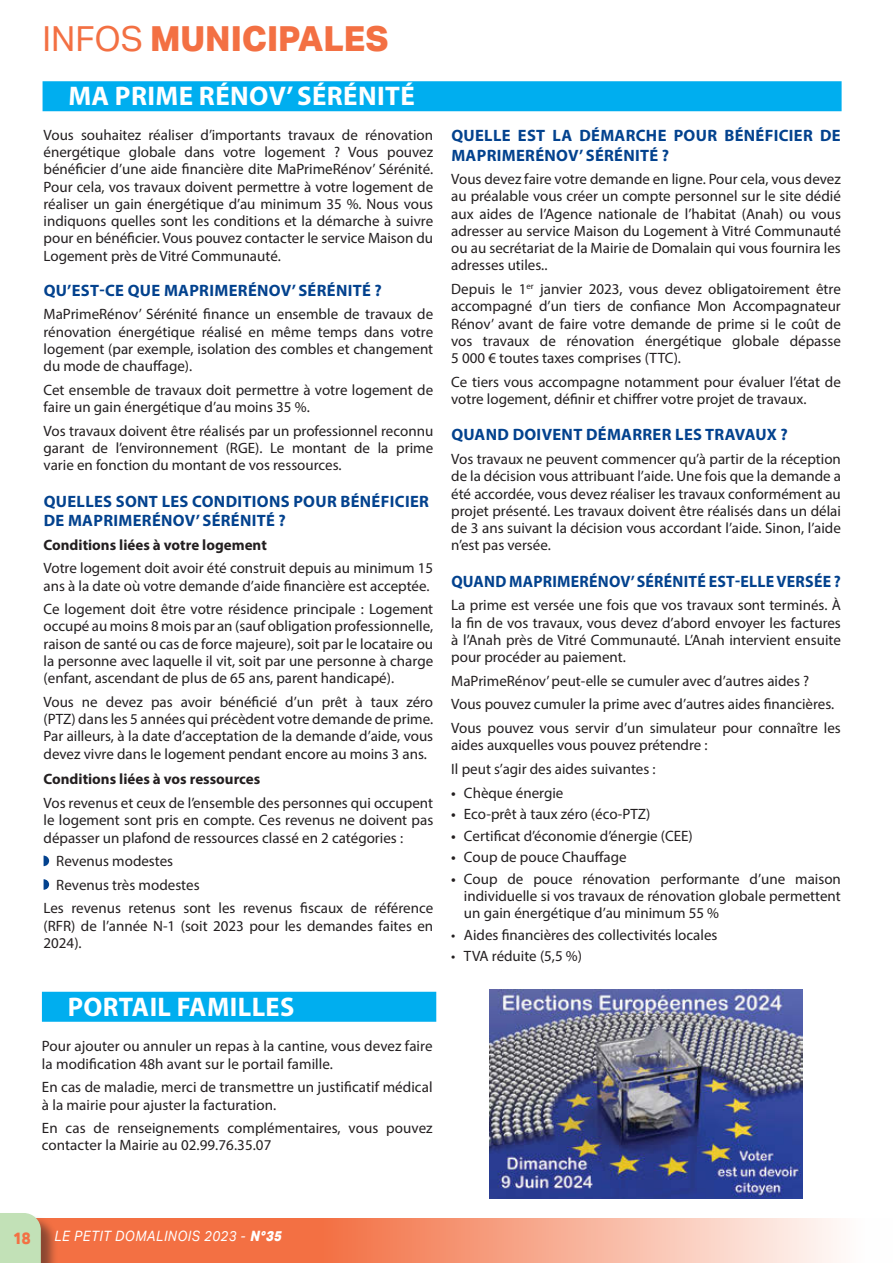
<style>
.page{position:relative;width:893px;height:1263px;background:#fff}
.page>*{position:absolute;margin:0;border:0;box-sizing:border-box;transform-origin:0 0}
.t1{font:800 34.5px "Aktiv Grotesk";color:#f37043}
.Titres_1_ligne{font:700 27px "Myriad Pro";letter-spacing:.015em;color:#fff}
.Texte_courant{font:700 16.5px/19.5px "Myriad Pro";letter-spacing:.02em;color:#03428e}
.Texte_courant-2{font:700 16.5px "Myriad Pro";letter-spacing:.02em;color:#03428e;scale:.96 1}
.t2{font:800 16.5px "Aktiv Grotesk";color:#f37043;scale:.9 1}
.Texte_courant-3{font:15px/17.2px "Myriad Pro";color:#231f20;text-align:justify}
.Texte_courant-4{font:700 15px "Myriad Pro";color:#231f20}
.t3{font:italic 14.25px "Aktiv Grotesk";letter-spacing:.05em;color:#fff;scale:.9 1}
.s1{font-weight:400}
.s2{font-weight:600}
.s3{font-weight:800}
</style>
<div class="page">
<svg style="left:58px;top:1218px;width:781px;height:45px;background:#f69c7d"></svg>
<div style="left:0;top:1214px;width:58px;height:49px;background:#231f20;opacity:.5"></div>
<div style="left:0;top:1213px;width:41px;height:50px;background:#c2e1b7"></div>
<div style="left:43px;top:81px;width:799px;height:30px;background:#00aeef"></div>
<svg style="left:44px;top:855px;width:5px;height:11px"></svg>
<svg style="left:44px;top:879px;width:5px;height:11px"></svg>
<div style="left:42px;top:992px;width:394px;height:30px;background:#00aeef"></div>
<img style="left:489px;top:989px;width:314px;height:209px">
<h1 class="t1" style="left:43px;top:19px;width:347px"><span class="s1">INFOS</span> MUNICIPALES</h1>
<p class="Titres_1_ligne" style="left:68px;top:79px;width:348px">MA PRIME RÉNOV’ SÉRÉNITÉ</p>
<p class="Texte_courant-3" style="left:44px;top:126px;width:391px">Vous souhaitez réaliser d’importants travaux de rénovation énergétique globale dans votre logement ? Vous pouvez bénéficier d’une aide financière dite MaPrimeRénov’ Sérénité.<br>Pour cela, vos travaux doivent permettre à votre logement de réaliser un gain énergétique d’au minimum 35 %. Nous vous indiquons quelles sont les conditions et la démarche à suivre pour en bénéficier. Vous pouvez contacter le service Maison du Logement près de Vitré Communauté.</p>
<p class="Texte_courant" style="left:44px;top:280px;width:340px">QU’EST-CE QUE MAPRIMERÉNOV’ SÉRÉNITÉ ?</p>
<p class="Texte_courant-3" style="left:44px;top:305px;width:391px">MaPrimeRénov’ Sérénité finance un ensemble de travaux de rénovation énergétique réalisé en même temps dans votre logement (par exemple, isolation des combles et changement du mode de chauffage).</p>
<p class="Texte_courant-3" style="left:44px;top:381px;width:391px">Cet ensemble de travaux doit permettre à votre logement de faire un gain énergétique d’au moins 35 %.</p>
<p class="Texte_courant-3" style="left:44px;top:422px;width:391px">Vos travaux doivent être réalisés par un professionnel reconnu garant de l’environnement (RGE). Le montant de la prime varie en fonction du montant de vos ressources.</p>
<p class="Texte_courant" style="left:44px;top:491px;width:387px">QUELLES SONT LES CONDITIONS POUR BÉNÉFICIER<br>DE MAPRIMERÉNOV’ SÉRÉNITÉ ?</p>
<p class="Texte_courant-4" style="left:44px;top:535px;width:225px">Conditions liées à votre logement</p>
<p class="Texte_courant-3" style="left:44px;top:559px;width:391px">Votre logement doit avoir été construit depuis au minimum 15 ans à la date où votre demande d’aide financière est acceptée.</p>
<p class="Texte_courant-3" style="left:44px;top:600px;width:391px">Ce logement doit être votre résidence principale : Logement occupé au moins 8 mois par an (sauf obligation professionnelle, raison de santé ou cas de force majeure), soit par le locataire ou la personne avec laquelle il vit, soit par une personne à charge (enfant, ascendant de plus de 65 ans, parent handicapé).</p>
<p class="Texte_courant-3" style="left:44px;top:693px;width:391px">Vous ne devez pas avoir bénéficié d’un prêt à taux zéro (PTZ) dans les 5 années qui précèdent votre demande de prime.<br>Par ailleurs, à la date d’acceptation de la demande d’aide, vous devez vivre dans le logement pendant encore au moins 3 ans.</p>
<p class="Texte_courant-4" style="left:44px;top:769px;width:218px">Conditions liées à vos ressources</p>
<p class="Texte_courant-3" style="left:44px;top:794px;width:391px">Vos revenus et ceux de l’ensemble des personnes qui occupent le logement sont pris en compte. Ces revenus ne doivent pas dépasser un plafond de ressources classé en 2 catégories :</p>
<p class="Texte_courant-3" style="left:56px;top:852px;width:118px">Revenus modestes</p>
<p class="Texte_courant-3" style="left:56px;top:876px;width:145px">Revenus très modestes</p>
<p class="Texte_courant-3" style="left:44px;top:899px;width:391px">Les revenus retenus sont les revenus fiscaux de référence (RFR) de l’année N-1 (soit 2023 pour les demandes faites en 2024).</p>
<p class="Titres_1_ligne" style="left:68px;top:989px;width:228px">PORTAIL FAMILLES</p>
<p class="Texte_courant-3" style="left:42px;top:1037px;width:392px">Pour ajouter ou annuler un repas à la cantine, vous devez faire la modification 48h avant sur le portail famille.</p>
<p class="Texte_courant-3" style="left:42px;top:1078px;width:392px">En cas de maladie, merci de transmettre un justificatif médical à la mairie pour ajuster la facturation.</p>
<p class="Texte_courant-3" style="left:42px;top:1119px;width:392px">En cas de renseignements complémentaires, vous pouvez contacter la Mairie au 02.99.76.35.07</p>
<p class="Texte_courant" style="left:451px;top:125px;width:391px">QUELLE EST LA DÉMARCHE POUR BÉNÉFICIER DE<br>MAPRIMERÉNOV’ SÉRÉNITÉ ?</p>
<p class="Texte_courant-3" style="left:451px;top:170px;width:391px">Vous devez faire votre demande en ligne. Pour cela, vous devez au préalable vous créer un compte personnel sur le site dédié aux aides de l’Agence nationale de l’habitat (Anah) ou vous adresser au service Maison du Logement à Vitré Communauté ou au secrétariat de la Mairie de Domalain qui vous fournira les adresses utiles..</p>
<p class="Texte_courant-3" style="left:451px;top:280px;width:391px">Depuis le 1<sup>er</sup> janvier 2023, vous devez obligatoirement être accompagné d’un tiers de confiance Mon Accompagnateur Rénov’ avant de faire votre demande de prime si le coût de vos travaux de rénovation énergétique globale dépasse 5 000 € toutes taxes comprises (TTC).</p>
<p class="Texte_courant-3" style="left:451px;top:373px;width:391px">Ce tiers vous accompagne notamment pour évaluer l’état de votre logement, définir et chiffrer votre projet de travaux.</p>
<p class="Texte_courant" style="left:451px;top:425px;width:338px">QUAND DOIVENT DÉMARRER LES TRAVAUX ?</p>
<p class="Texte_courant-3" style="left:451px;top:450px;width:391px">Vos travaux ne peuvent commencer qu’à partir de la réception de la décision vous attribuant l’aide. Une fois que la demande a été accordée, vous devez réaliser les travaux conformément au projet présenté. Les travaux doivent être réalisés dans un délai de 3 ans suivant la décision vous accordant l’aide. Sinon, l’aide n’est pas versée.</p>
<p class="Texte_courant-2" style="left:451px;top:570px;width:407px">QUAND MAPRIMERÉNOV’ SÉRÉNITÉ EST-ELLE VERSÉE ?</p>
<p class="Texte_courant-3" style="left:451px;top:597px;width:391px">La prime est versée une fois que vos travaux sont terminés. À la fin de vos travaux, vous devez d’abord envoyer les factures à l’Anah près de Vitré Communauté. L’Anah intervient ensuite pour procéder au paiement.</p>
<p class="Texte_courant-3" style="left:451px;top:672px;width:360px">MaPrimeRénov’ peut-elle se cumuler avec d’autres aides ?</p>
<p class="Texte_courant-3" style="left:451px;top:696px;width:385px">Vous pouvez cumuler la prime avec d’autres aides financières.</p>
<p class="Texte_courant-3" style="left:451px;top:719px;width:391px">Vous pouvez vous servir d’un simulateur pour connaître les aides auxquelles vous pouvez prétendre :</p>
<p class="Texte_courant-3" style="left:451px;top:760px;width:206px">Il peut s’agir des aides suivantes :</p>
<p class="Texte_courant-3" style="left:451px;top:784px;width:114px"><span class="s2">•</span> Chèque énergie</p>
<p class="Texte_courant-3" style="left:451px;top:805px;width:201px"><span class="s2">•</span> Eco-prêt à taux zéro (éco-PTZ)</p>
<p class="Texte_courant-3" style="left:451px;top:827px;width:243px"><span class="s2">•</span> Certificat d’économie d’énergie (CEE)</p>
<p class="Texte_courant-3" style="left:451px;top:848px;width:177px"><span class="s2">•</span> Coup de pouce Chauffage</p>
<p class="Texte_courant-3" style="left:464px;top:870px;width:378px;text-indent:-13px"><span class="s2">•</span> Coup de pouce rénovation performante d’une maison individuelle si vos travaux de rénovation globale permettent un gain énergétique d’au minimum 55 %</p>
<p class="Texte_courant-3" style="left:451px;top:926px;width:268px">• Aides financières des collectivités locales</p>
<p class="Texte_courant-3" style="left:451px;top:947px;width:132px">• TVA réduite (5,5 %)</p>
<p class="t2" style="left:13px;top:1229px;width:21px">18</p>
<p class="t3" style="left:54px;top:1228px;width:260px">LE PETIT DOMALINOIS 2023 - <span class="s3">N°35</span></p>
</div>
